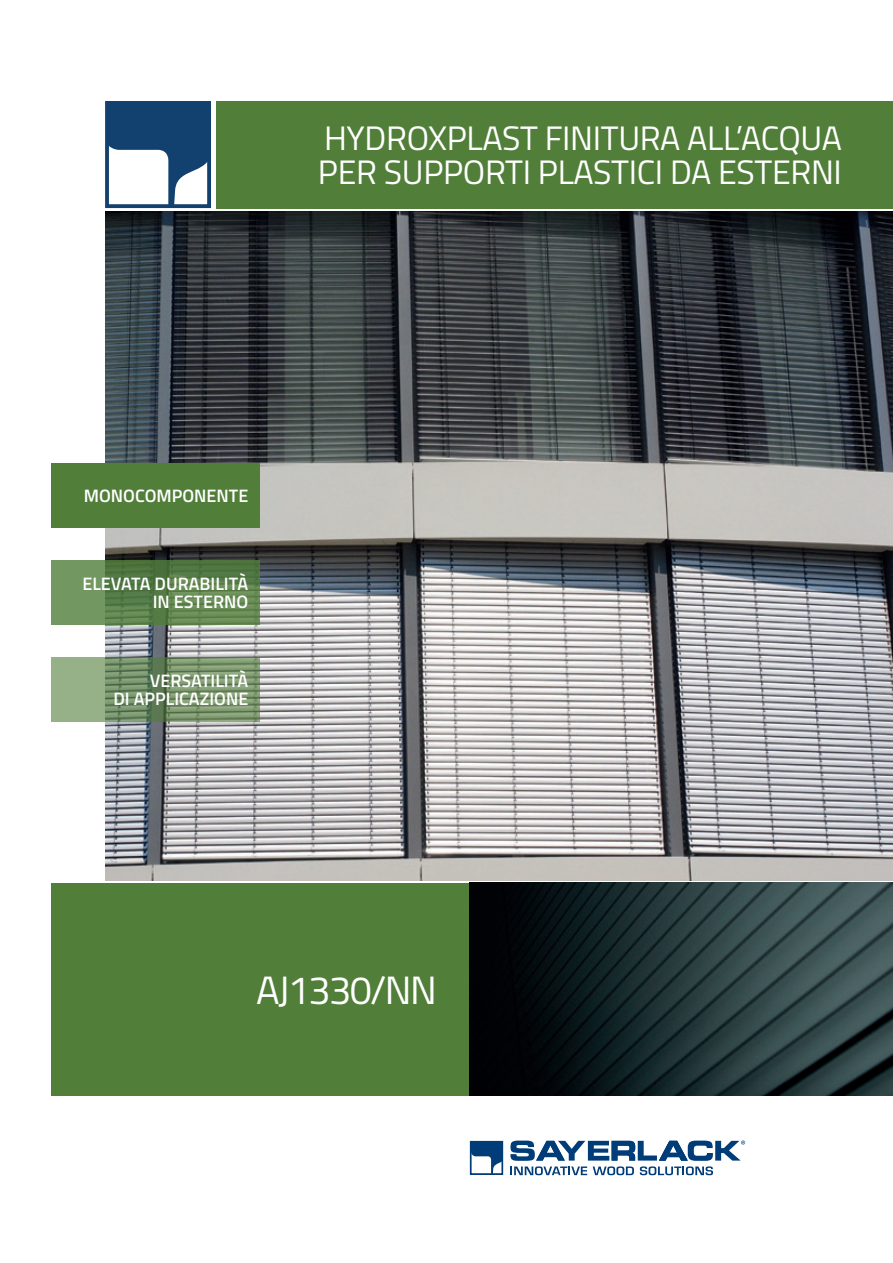
<style>
.page{position:relative;width:893px;height:1263px;background:#fff}
.page>*{position:absolute;margin:0;border:0;box-sizing:border-box;transform-origin:0 0}
.t1{font:39.6px "Titillium";letter-spacing:-.04em;color:#fff}
.t2{font:33.9px/33.9px "Titillium";letter-spacing:-.01em;color:#fff}
.t3{font:600 18px/18px "Titillium";color:#fff;text-align:right}
</style>
<div class="page">
<img style="left:105px;top:211px;width:788px;height:669px">
<div style="left:217px;top:101px;width:676px;height:107px;background:#517e39"></div>
<svg style="left:510px;top:1140px;width:235px;height:35px"></svg>
<svg style="left:473px;top:1144px;width:27px;height:28px"></svg>
<div style="left:470px;top:1141px;width:33px;height:34px;border:2px solid #003d78"></div>
<div style="left:470px;top:1141px;width:33px;height:33px;border:1px solid #003d78"></div>
<div style="left:51px;top:463px;width:208px;height:64px;background:#517e39"></div>
<svg style="left:51px;top:560px;width:208px;height:64px;background:#60854f"></svg>
<svg style="left:51px;top:657px;width:208px;height:64px;background:#7c976f"></svg>
<div style="left:51px;top:883px;width:419px;height:212px;background:#517e39"></div>
<img style="left:470px;top:883px;width:423px;height:212px">
<svg style="left:110px;top:106px;width:96px;height:97px"></svg>
<div style="left:105px;top:101px;width:106px;height:107px;border:4px solid #12416f"></div>
<h2 class="t2" style="left:318px;top:120px;width:525px">HYDROXPLAST FINITURA ALL’ACQUA<br>PER SUPPORTI PLASTICI DA ESTERNI</h2>
<p class="t3" style="left:84px;top:486px;width:166px">MONOCOMPONENTE</p>
<p class="t3" style="left:82px;top:574px;width:167px">ELEVATA DURABILITÀ<br>IN ESTERNO</p>
<p class="t3" style="left:113px;top:670px;width:136px">VERSATILITÀ<br>DI APPLICAZIONE</p>
<h1 class="t1" style="left:256px;top:961px;width:182px">AJ1330/NN</h1>
</div>
